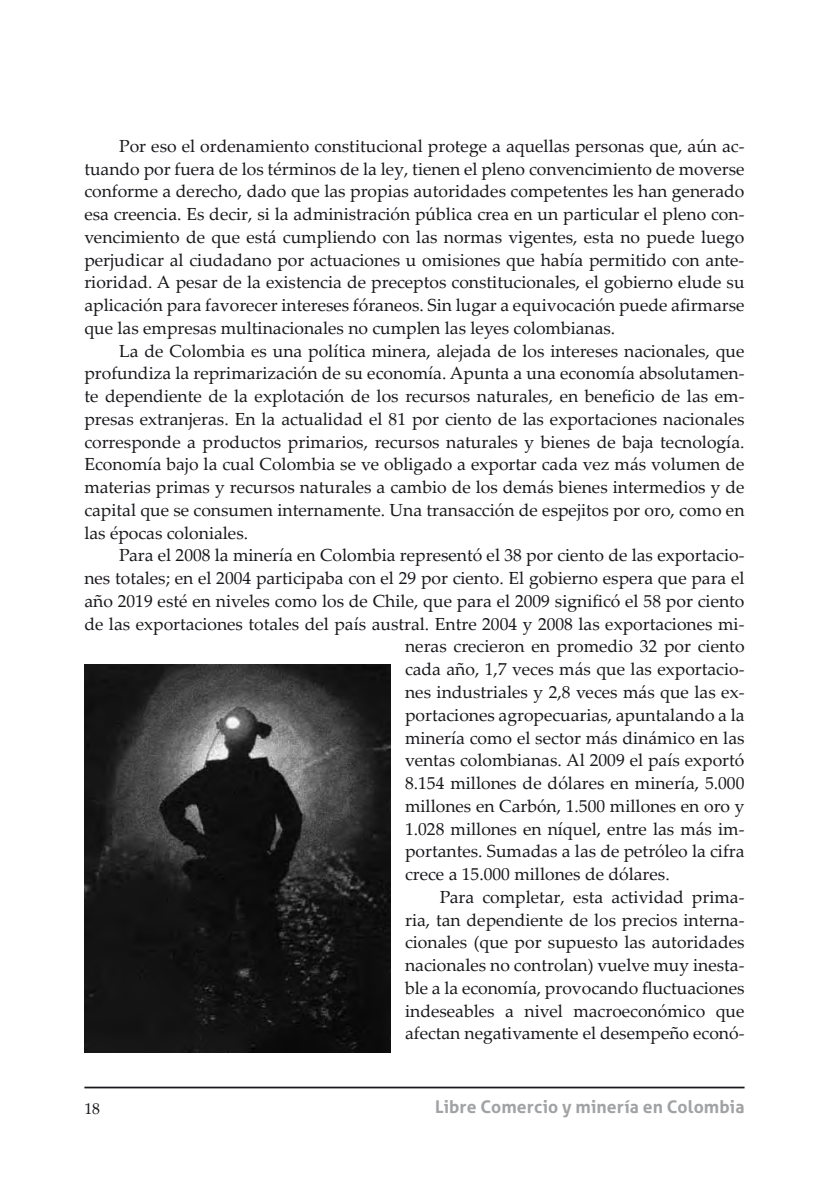
<style>
.page{position:relative;width:819px;height:1191px;background:#fff}
.page>*{position:absolute;margin:0;border:0;box-sizing:border-box;transform-origin:0 0}
.t1{font:17.5px/22.8px "Palatino Linotype";color:#1a171c;text-align:justify}
.t2{font:700 17.5px "Aller";letter-spacing:.005em;color:#a1a2a4}
.t3{font:15.75px "Palatino Linotype";color:#1a171c}
</style>
<div class="page">
<hr style="left:84px;top:1086px;width:660px;height:2px;background:#1a171c">
<img style="left:84px;top:664px;width:306px;height:388px">
<p class="t1" style="left:84px;top:134px;width:661px;text-indent:35px">Por eso el ordenamiento constitucional protege a aquellas personas que, aún ac&shy;tuando por fuera de los términos de la ley, tienen el pleno convencimiento de moverse conforme a derecho, dado que las propias autoridades competentes les han generado esa creencia. Es decir, si la administración pública crea en un particular el pleno con&shy;vencimiento de que está cumpliendo con las normas vigentes, esta no puede luego perjudicar al ciudadano por actuaciones u omisiones que había permitido con ante&shy;rioridad. A pesar de la existencia de preceptos constitucionales, el gobierno elude su aplicación para favorecer intereses fóraneos. Sin lugar a equivocación puede afirmarse que las empresas multinacionales no cumplen las leyes colombianas.</p>
<p class="t1" style="left:84px;top:338px;width:661px;text-indent:35px">La de Colombia es una política minera, alejada de los intereses nacionales, que profundiza la reprimarización de su economía. Apunta a una economía absolutamen&shy;te dependiente de la explotación de los recursos naturales, en beneficio de las em&shy;presas extranjeras. En la actualidad el 81 por ciento de las exportaciones nacionales corresponde a productos primarios, recursos naturales y bienes de baja tecnología.<br>Economía bajo la cual Colombia se ve obligado a exportar cada vez más volumen de materias primas y recursos naturales a cambio de los demás bienes intermedios y de capital que se consumen internamente. Una transacción de espejitos por oro, como en las épocas coloniales.</p>
<p class="t1" style="left:119px;top:543px;width:626px">Para el 2008 la minería en Colombia representó el 38 por ciento de las exportacio-</p>
<p class="t1" style="left:84px;top:566px;width:661px">nes totales; en el 2004 participaba con el 29 por ciento. El gobierno espera que para el</p>
<p class="t1" style="left:84px;top:589px;width:661px">año 2019 esté en niveles como los de Chile, que para el 2009 significó el 58 por ciento</p>
<p class="t1" style="left:84px;top:611px;width:661px">de las exportaciones totales del país austral. Entre 2004 y 2008 las exportaciones mi-</p>
<p class="t1" style="left:405px;top:634px;width:341px">neras crecieron en promedio 32 por ciento</p>
<p class="t1" style="left:405px;top:657px;width:341px">cada año, 1,7 veces más que las exportacio-</p>
<p class="t1" style="left:405px;top:680px;width:341px">nes industriales y 2,8 veces más que las ex-</p>
<p class="t1" style="left:405px;top:702px;width:341px">portaciones agropecuarias, apuntalando a la</p>
<p class="t1" style="left:405px;top:725px;width:341px">minería como el sector más dinámico en las</p>
<p class="t1" style="left:405px;top:748px;width:341px">ventas colombianas. Al 2009 el país exportó</p>
<p class="t1" style="left:405px;top:771px;width:341px">8.154 millones de dólares en minería, 5.000</p>
<p class="t1" style="left:405px;top:793px;width:341px">millones en Carbón, 1.500 millones en oro y</p>
<p class="t1" style="left:405px;top:816px;width:341px">1.028 millones en níquel, entre las más im-</p>
<p class="t1" style="left:405px;top:839px;width:341px">portantes. Sumadas a las de petróleo la cifra</p>
<p class="t1" style="left:405px;top:862px;width:266px">crece a 15.000 millones de dólares.</p>
<p class="t1" style="left:440px;top:884px;width:306px">Para completar, esta actividad prima-</p>
<p class="t1" style="left:405px;top:907px;width:341px">ria, tan dependiente de los precios interna-</p>
<p class="t1" style="left:405px;top:930px;width:341px">cionales (que por supuesto las autoridades</p>
<p class="t1" style="left:405px;top:953px;width:341px">nacionales no controlan) vuelve muy inesta-</p>
<p class="t1" style="left:405px;top:975px;width:341px">ble a la economía, provocando fluctuaciones</p>
<p class="t1" style="left:405px;top:998px;width:341px">indeseables a nivel macroeconómico que</p>
<p class="t1" style="left:405px;top:1021px;width:341px">afectan negativamente el desempeño econó-</p>
<p class="t3" style="left:84px;top:1097px;width:17px">18</p>
<p class="t2" style="left:435px;top:1096px;width:311px">Libre Comercio y minería en Colombia</p>
</div>
